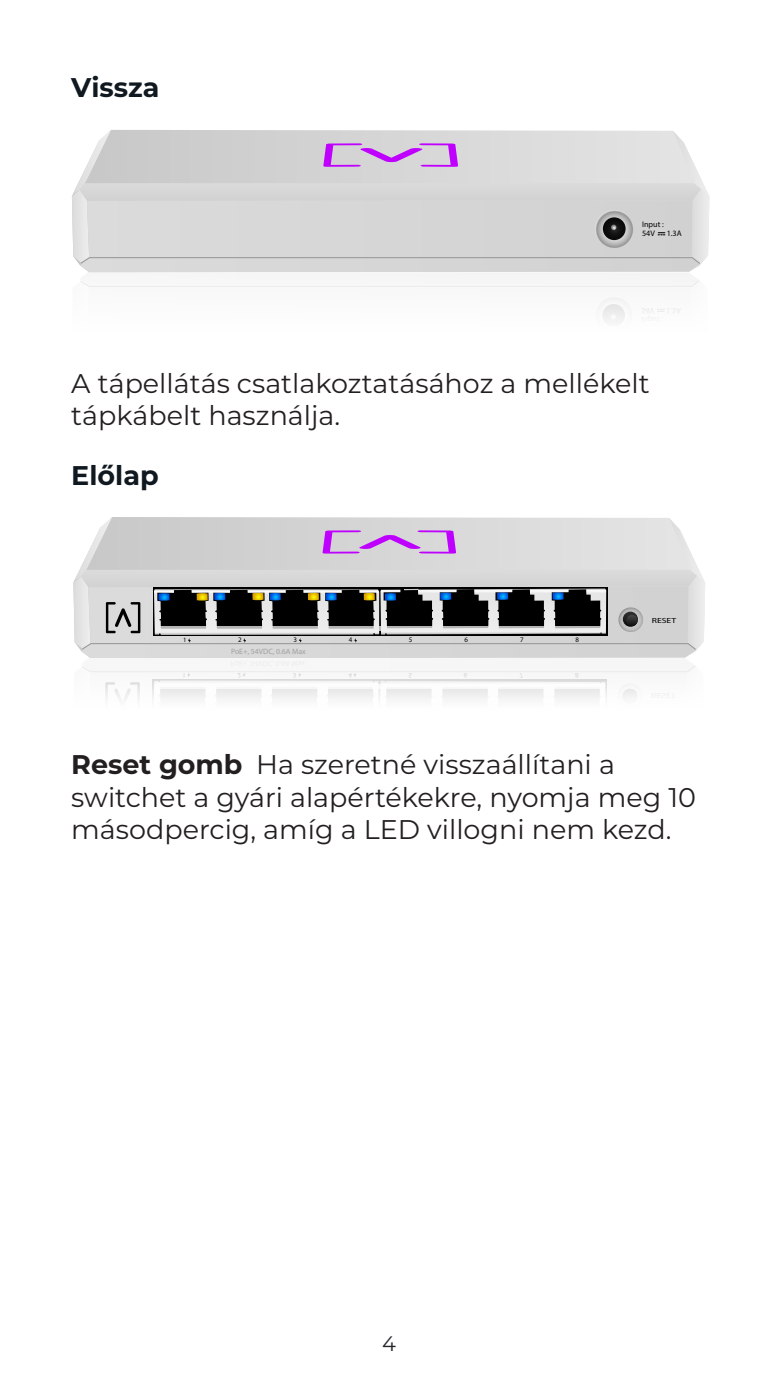
<style>
.page{position:relative;width:778px;height:1383px;background:#fff}
.page>*{position:absolute;margin:0;border:0;box-sizing:border-box;transform-origin:0 0}
.Callout_Description{font:27px/32.4px "Montserrat";color:#231f20}
.Body{font:27px/32.4px "Montserrat";color:#231f20}
.Heading_2{font:700 27px "Montserrat";color:#101820}
.t1{font:21px "Montserrat";color:#24272a}
.t2{font:8.1px/9.6px "Myriad Pro";color:#000}
.t3{font:7.8px "Myriad Pro";color:#9f9f9f}
.t4{font:7.5px "Myriad Pro";color:#000;scale:1.31 1}
.t5{font:6.9px "Myriad Pro";color:#000}
.t6{font:6.6px "Myriad Pro";color:#000}
.s1{font-weight:700}
</style>
<div class="page">
<svg style="left:72px;top:130px;width:637px;height:192px"></svg>
<svg style="left:73px;top:517px;width:632px;height:182px"></svg>
<p class="Heading_2" style="left:71px;top:68px;width:90px">Vissza</p>
<p class="t2" style="left:642px;top:219px;width:23px">Input :<br>54V</p>
<p class="t2" style="left:666px;top:229px;width:16px">1.3A</p>
<p class="Body" style="left:71px;top:366px;width:580px">A tápellátás csatlakoztatásához a mellékelt tápkábelt használja.</p>
<p class="Heading_2" style="left:71px;top:455px;width:89px">Előlap</p>
<p class="t6" style="left:183px;top:636px;width:5px">1</p>
<p class="t5" style="left:238px;top:636px;width:5px">2</p>
<p class="t5" style="left:293px;top:636px;width:5px">3</p>
<p class="t5" style="left:349px;top:636px;width:5px">4</p>
<p class="t5" style="left:409px;top:636px;width:5px">5</p>
<p class="t5" style="left:464px;top:636px;width:5px">6</p>
<p class="t5" style="left:520px;top:636px;width:5px">7</p>
<p class="t5" style="left:575px;top:636px;width:5px">8</p>
<p class="t3" style="left:231px;top:646px;width:76px">PoE+, 54VDC, 0.6A Max</p>
<p class="t4" style="left:651px;top:615px;width:20px">RESET</p>
<p class="Callout_Description" style="left:71px;top:747px;width:626px"><span class="s1">Reset gomb</span> Ha szeretné visszaállítani a switchet a gyári alapértékekre, nyomja meg 10 másodpercig, amíg a LED villogni nem kezd.</p>
<p class="t1" style="left:382px;top:1328px;width:15px">4</p>
</div>
